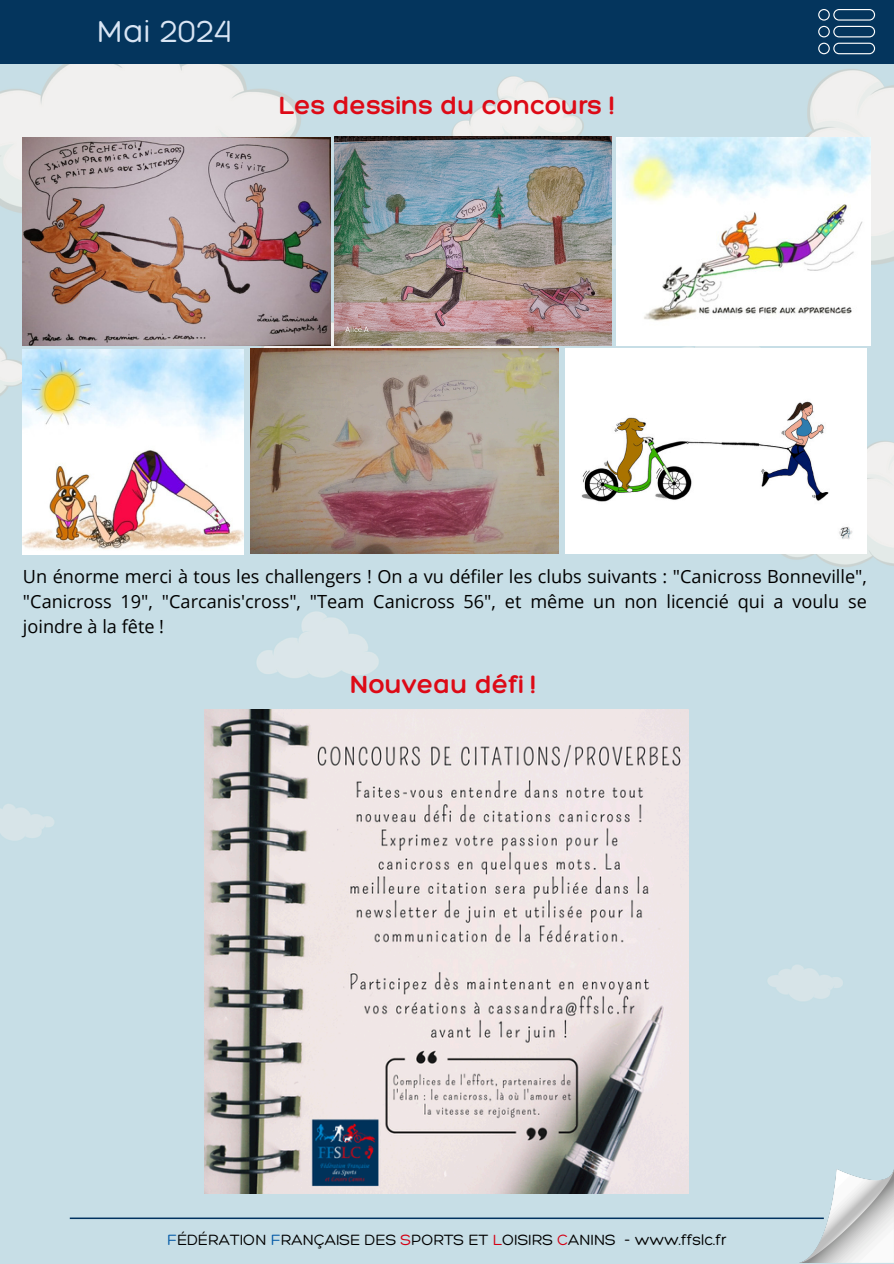
<style>
.page{position:relative;width:894px;height:1264px;background:#fff}
.page>*{position:absolute;margin:0;border:0;box-sizing:border-box;transform-origin:0 0}
.t1{font:300 33px "Hero";color:#d9e5f4}
.t2{font:300 27.15px "Hero";color:#dd0a16}
.t3{font:300 27px "Hero";color:#dd0a16}
.t4{font:18.15px/24.8px "Open Sans";color:#000;text-align:justify}
.t5{font:300 16.2px "Hero";color:#000}
.s1{color:#0057a5}
.s2{color:#d30014}
</style>
<div class="page">
<img style="left:0;top:63px;width:893px;height:1200px">
<div style="left:0;top:0;width:893px;height:63px;background:#04355d"></div>
<svg style="left:818px;top:43px;width:56px;height:11px"></svg>
<svg style="left:818px;top:9px;width:56px;height:28px"></svg>
<hr style="left:70px;top:1217px;width:753px;height:1px;background:#00315f">
<img style="left:799px;top:1169px;width:93px;height:93px">
<img style="left:23px;top:137px;width:307px;height:208px">
<img style="left:334px;top:137px;width:277px;height:208px">
<img style="left:616px;top:137px;width:253px;height:208px">
<img style="left:23px;top:349px;width:220px;height:205px">
<img style="left:251px;top:349px;width:307px;height:204px">
<img style="left:565px;top:348px;width:301px;height:205px">
<img style="left:204px;top:709px;width:484px;height:483px">
<h2 class="t1" style="left:97px;top:11px;width:136px">Mai 2024</h2>
<p class="t2" style="left:279px;top:88px;width:337px">Les dessins du concours !</p>
<p class="t4" style="left:23px;top:564px;width:845px">Un énorme merci à tous les challengers ! On a vu défiler les clubs suivants : "Canicross Bonneville", "Canicross 19", "Carcanis'cross", "Team Canicross 56", et même un non licencié qui a voulu se joindre à la fête !</p>
<p class="t3" style="left:350px;top:667px;width:187px">Nouveau défi !</p>
<h1 class="t5" style="left:167px;top:1229px;width:561px"><span class="s1">F</span>ÉDÉRATION <span class="s1">F</span>RANÇAISE DES <span class="s2">S</span>PORTS ET <span class="s2">L</span>OISIRS <span class="s2">C</span>ANINS - www.ffslc.fr</h1>
</div>
